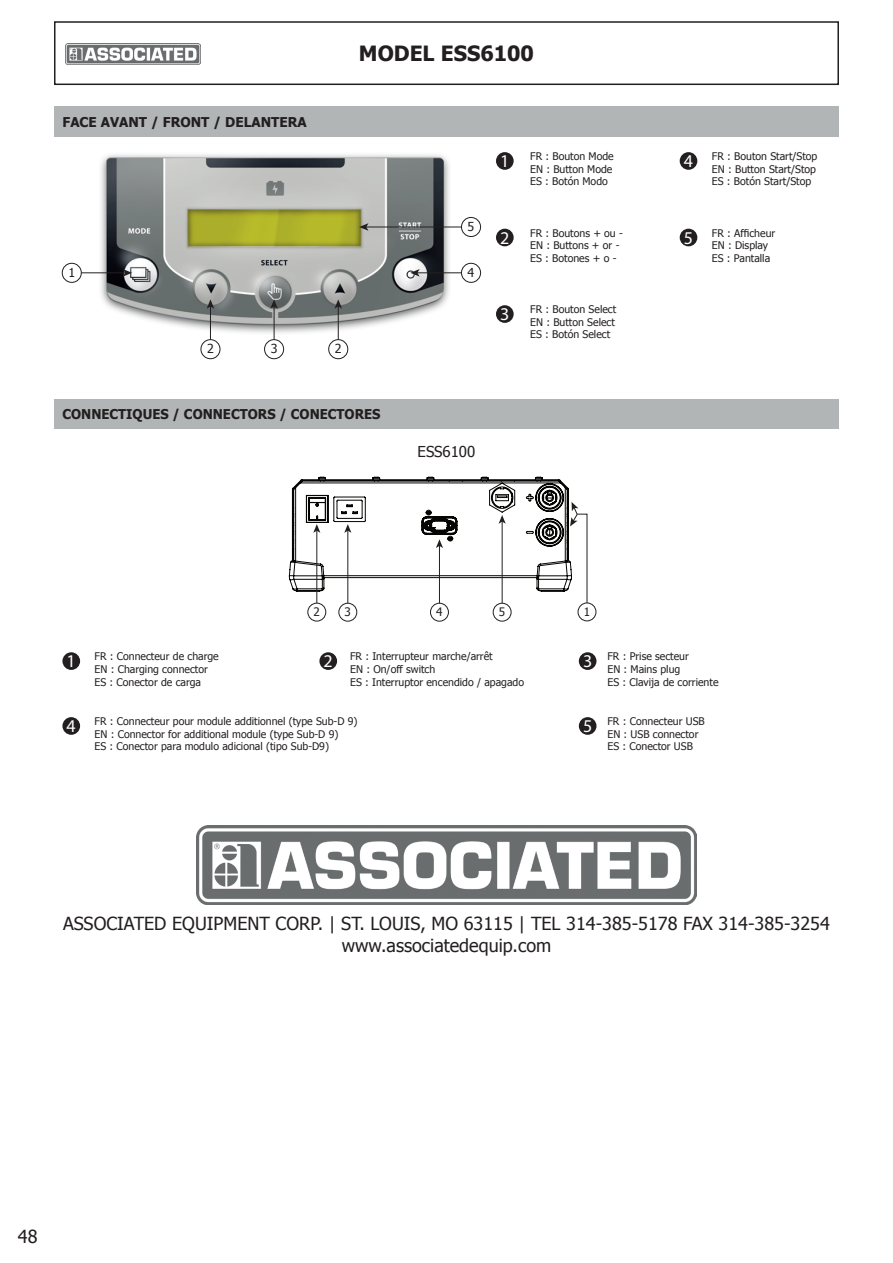
<style>
.page{position:relative;width:893px;height:1263px;background:#fff}
.page>*{position:absolute;margin:0;border:0;box-sizing:border-box;transform-origin:0 0}
.t1{font:700 21px "Tahoma";color:#231f20}
.t2{font:18px/21.6px "Tahoma";color:#231f20;text-align:center}
.t3{font:15px "Tahoma";color:#231f20}
.t4{font:700 13.5px "Tahoma";color:#231f20}
.t5{font:12.45px "Tahoma";color:#231f20}
.t6{font:11.7px "Tahoma";color:#231f20}
.t7{font:10.5px/12.6px "Tahoma";color:#231f20}
.s1{font-family:"Myriad Pro";font-size:18px;color:#fff}
</style>
<div class="page">
<div style="left:54px;top:21px;width:785px;height:64px;border:2px solid #231f20"></div>
<img style="left:65px;top:43px;width:135px;height:22px">
<div style="left:54px;top:106px;width:784px;height:31px;background:#b2b5b5"></div>
<img style="left:98px;top:154px;width:352px;height:184px">
<hr style="left:81px;top:272px;width:45px;height:1px;background:#231f20">
<svg style="left:123px;top:269px;width:9px;height:8px"></svg>
<div style="left:62px;top:263px;width:20px;height:20px;border:1px solid #231f20;border-radius:50%"></div>
<hr style="left:417px;top:272px;width:44px;height:1px;background:#231f20">
<svg style="left:410px;top:269px;width:10px;height:8px"></svg>
<div style="left:461px;top:263px;width:20px;height:20px;border:1px solid #231f20;border-radius:50%"></div>
<hr style="left:274px;top:306px;width:1px;height:34px;background:#231f20">
<svg style="left:270px;top:299px;width:8px;height:10px"></svg>
<div style="left:264px;top:339px;width:20px;height:20px;border:1px solid #231f20;border-radius:50%"></div>
<hr style="left:210px;top:306px;width:1px;height:34px;background:#231f20">
<svg style="left:207px;top:299px;width:7px;height:10px"></svg>
<div style="left:200px;top:339px;width:20px;height:20px;border:1px solid #231f20;border-radius:50%"></div>
<hr style="left:338px;top:306px;width:1px;height:34px;background:#231f20">
<svg style="left:334px;top:299px;width:8px;height:10px"></svg>
<div style="left:328px;top:339px;width:20px;height:20px;border:1px solid #231f20;border-radius:50%"></div>
<hr style="left:366px;top:227px;width:95px;height:1px;background:#231f20">
<svg style="left:359px;top:223px;width:9px;height:8px"></svg>
<div style="left:461px;top:217px;width:20px;height:20px;border:1px solid #231f20;border-radius:50%"></div>
<div style="left:496px;top:152px;width:18px;height:18px;background:#231f20;border-radius:50%"></div>
<div style="left:680px;top:152px;width:17px;height:18px;background:#231f20;border-radius:50%"></div>
<div style="left:496px;top:229px;width:18px;height:17px;background:#231f20;border-radius:50%"></div>
<div style="left:680px;top:229px;width:17px;height:17px;background:#231f20;border-radius:50%"></div>
<div style="left:496px;top:305px;width:18px;height:18px;background:#231f20;border-radius:50%"></div>
<div style="left:54px;top:399px;width:784px;height:30px;background:#b2b5b5"></div>
<div style="left:307px;top:603px;width:19px;height:18px;border:1px solid #231f20;border-radius:50%"></div>
<div style="left:338px;top:603px;width:19px;height:19px;border:1px solid #231f20;border-radius:50%"></div>
<div style="left:430px;top:603px;width:19px;height:19px;border:1px solid #231f20;border-radius:50%"></div>
<div style="left:493px;top:603px;width:19px;height:19px;border:1px solid #231f20;border-radius:50%"></div>
<svg style="left:288px;top:476px;width:300px;height:130px"></svg>
<div style="left:578px;top:603px;width:18px;height:18px;background:#fff;border-radius:50%"></div>
<div style="left:578px;top:602px;width:18px;height:19px;border:1px solid #231f20;border-radius:50%"></div>
<div style="left:62px;top:652px;width:18px;height:18px;background:#231f20;border-radius:50%"></div>
<div style="left:319px;top:652px;width:18px;height:18px;background:#231f20;border-radius:50%"></div>
<div style="left:579px;top:652px;width:17px;height:18px;background:#231f20;border-radius:50%"></div>
<div style="left:62px;top:717px;width:18px;height:18px;background:#231f20;border-radius:50%"></div>
<div style="left:579px;top:717px;width:17px;height:18px;background:#231f20;border-radius:50%"></div>
<img style="left:196px;top:825px;width:501px;height:79px">
<p class="t4" style="left:63px;top:112px;width:246px">FACE AVANT / FRONT / DELANTERA</p>
<h1 class="t1" style="left:359px;top:39px;width:176px">MODEL ESS6100</h1>
<p class="t5" style="left:468px;top:218px;width:8px">5</p>
<p class="t7" style="left:530px;top:150px;width:85px;text-indent:-30px"><span class="s1">1</span> FR : Bouton Mode<br>EN : Button Mode<br>ES : Botón Modo</p>
<p class="t7" style="left:712px;top:150px;width:107px;text-indent:-28px"><span class="s1">4</span> FR : Bouton Start/Stop<br>EN : Button Start/Stop<br>ES : Botón Start/Stop</p>
<p class="t7" style="left:530px;top:226px;width:94px;text-indent:-30px"><span class="s1">2</span> FR : Boutons + ou -<br>EN : Buttons + or -<br>ES : Botones + o -</p>
<p class="t7" style="left:712px;top:226px;width:65px;text-indent:-28px"><span class="s1">5</span> FR : Afficheur<br>EN : Display<br>ES : Pantalla</p>
<p class="t5" style="left:68px;top:264px;width:8px">1</p>
<p class="t5" style="left:468px;top:264px;width:8px">4</p>
<p class="t5" style="left:207px;top:340px;width:8px">2</p>
<p class="t5" style="left:271px;top:340px;width:8px">3</p>
<p class="t5" style="left:335px;top:340px;width:8px">2</p>
<p class="t4" style="left:63px;top:405px;width:320px">CONNECTIQUES / CONNECTORS / CONECTORES</p>
<h3 class="t3" style="left:418px;top:441px;width:59px">ESS6100</h3>
<p class="t7" style="left:530px;top:303px;width:88px;text-indent:-30px"><span class="s1">3</span> FR : Bouton Select<br>EN : Button Select<br>ES : Botón Select</p>
<p class="t6" style="left:314px;top:604px;width:8px">2</p>
<p class="t6" style="left:345px;top:604px;width:8px">3</p>
<p class="t6" style="left:436px;top:604px;width:8px">4</p>
<p class="t6" style="left:499px;top:604px;width:8px">5</p>
<p class="t6" style="left:584px;top:604px;width:8px">1</p>
<p class="t7" style="left:95px;top:650px;width:126px;text-indent:-28px"><span class="s1">1</span> FR : Connecteur de charge<br>EN : Charging connector<br>ES : Conector de carga</p>
<p class="t7" style="left:350px;top:650px;width:175px;text-indent:-27px"><span class="s1">2</span> FR : Interrupteur marche/arrêt<br>EN : On/off switch<br>ES : Interruptor encendido / apagado</p>
<p class="t7" style="left:607px;top:650px;width:113px;text-indent:-24px"><span class="s1">3</span> FR : Prise secteur<br>EN : Mains plug<br>ES : Clavija de corriente</p>
<p class="t7" style="left:95px;top:714px;width:264px;text-indent:-28px"><span class="s1">4</span> FR : Connecteur pour module additionnel (type Sub-D 9)<br>EN : Connector for additional module (type Sub-D 9)<br>ES : Conector para modulo adicional (tipo Sub-D9)</p>
<p class="t7" style="left:607px;top:714px;width:99px;text-indent:-24px"><span class="s1">5</span> FR : Connecteur USB<br>EN : USB connector<br>ES : Conector USB</p>
<h2 class="t2" style="left:63px;top:912px;width:768px">ASSOCIATED EQUIPMENT CORP. | ST. LOUIS, MO 63115 | TEL 314-385-5178 FAX 314-385-3254 www.associatedequip.com</h2>
<h2 class="t2" style="left:18px;top:1224px;width:21px">48</h2>
</div>
